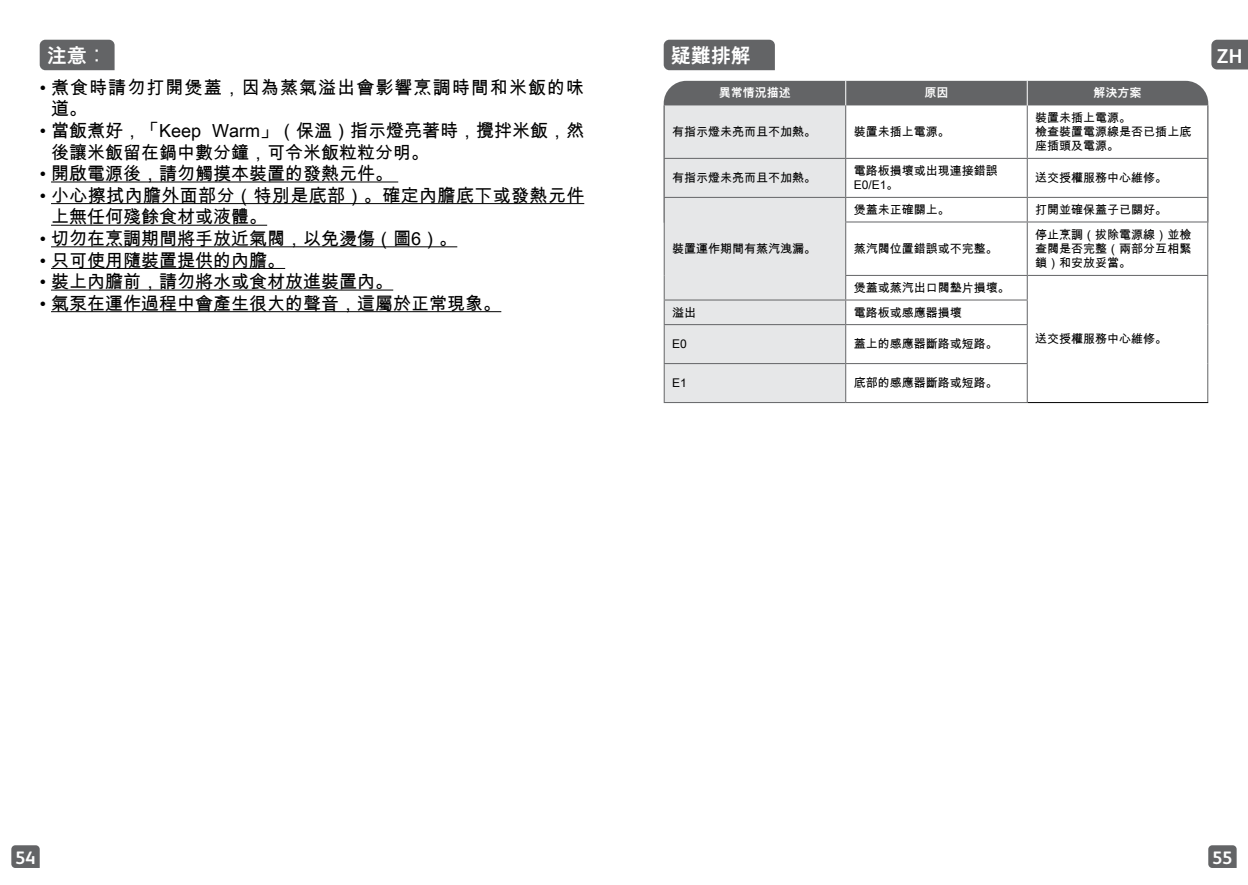
<style>
.page{position:relative;width:1248px;height:885px;background:#fff}
.page>*{position:absolute;margin:0;border:0;box-sizing:border-box;transform-origin:0 0}
.t1{font:700 20px "Arial Unicode MS";color:#fff}
.t2{font:20px "FS Albert Bold JPM";color:#fff}
.t3{font:18px/21.6px "Arial Unicode MS";color:#000}
.t4{font:18px/21.6px "Arial Unicode MS";letter-spacing:.02em;color:#000}
.t5{font:18px/21.6px "Arial Unicode MS";letter-spacing:.06em;color:#000}
.t6{font:18px "FS Albert Bold JPM";color:#fff}
.t7{font:12px/14.4px "Arial Unicode MS";color:#000}
.t8{font:700 12px "Arial Unicode MS";color:#fff}
</style>
<div class="page">
<svg style="left:1208px;top:845px;width:28px;height:22px"></svg>
<svg style="left:11px;top:845px;width:29px;height:22px"></svg>
<svg style="left:1211px;top:40px;width:36px;height:29px"></svg>
<div style="left:40px;top:40px;width:75px;height:30px;background:#636466"></div>
<hr style="left:51px;top:181px;width:347px;height:1px;background:#000">
<hr style="left:51px;top:203px;width:533px;height:1px;background:#000">
<hr style="left:51px;top:225px;width:216px;height:1px;background:#000">
<hr style="left:51px;top:246px;width:406px;height:1px;background:#000">
<hr style="left:51px;top:268px;width:234px;height:1px;background:#000">
<hr style="left:51px;top:289px;width:342px;height:1px;background:#000">
<hr style="left:51px;top:311px;width:450px;height:1px;background:#000">
<div style="left:663px;top:40px;width:111px;height:30px;background:#636466"></div>
<div style="left:663px;top:81px;width:545px;height:24px;background:#636466"></div>
<div style="left:664px;top:105px;width:181px;height:297px;background:#e6e7e8"></div>
<svg style="left:846px;top:105px;width:361px;height:297px"></svg>
<hr style="left:1026px;top:105px;width:1px;height:53px;background:#636466">
<hr style="left:1027px;top:158px;width:181px;height:1px;background:#636466">
<hr style="left:1027px;top:197px;width:181px;height:1px;background:#636466">
<svg style="left:1026px;top:198px;width:1px;height:23px"></svg>
<hr style="left:845px;top:221px;width:182px;height:1px;background:#636466">
<hr style="left:1027px;top:221px;width:181px;height:1px;background:#636466">
<hr style="left:1026px;top:222px;width:1px;height:53px;background:#636466">
<hr style="left:845px;top:275px;width:182px;height:1px;background:#636466">
<hr style="left:845px;top:299px;width:182px;height:1px;background:#636466">
<hr style="left:845px;top:324px;width:182px;height:1px;background:#636466">
<hr style="left:845px;top:363px;width:182px;height:1px;background:#636466">
<hr style="left:845px;top:402px;width:182px;height:1px;background:#636466">
<hr style="left:1207px;top:105px;width:1px;height:53px;background:#636466">
<hr style="left:1207px;top:159px;width:1px;height:38px;background:#636466">
<svg style="left:1207px;top:198px;width:1px;height:23px"></svg>
<hr style="left:1207px;top:222px;width:1px;height:53px;background:#636466">
<hr style="left:845px;top:158px;width:182px;height:1px;background:#636466">
<hr style="left:1026px;top:159px;width:1px;height:38px;background:#636466">
<hr style="left:845px;top:197px;width:182px;height:1px;background:#636466">
<svg style="left:845px;top:81px;width:1px;height:24px"></svg>
<svg style="left:1026px;top:81px;width:1px;height:24px"></svg>
<hr style="left:663px;top:105px;width:1px;height:53px;background:#636466">
<hr style="left:663px;top:159px;width:1px;height:38px;background:#636466">
<svg style="left:663px;top:198px;width:1px;height:24px"></svg>
<hr style="left:663px;top:222px;width:1px;height:53px;background:#636466">
<svg style="left:663px;top:275px;width:1px;height:49px"></svg>
<hr style="left:663px;top:325px;width:1px;height:38px;background:#636466">
<hr style="left:663px;top:364px;width:1px;height:38px;background:#636466">
<hr style="left:845px;top:105px;width:1px;height:53px;background:#636466">
<hr style="left:845px;top:159px;width:1px;height:38px;background:#636466">
<svg style="left:845px;top:198px;width:1px;height:23px"></svg>
<hr style="left:845px;top:222px;width:1px;height:53px;background:#636466">
<svg style="left:845px;top:276px;width:1px;height:48px"></svg>
<hr style="left:845px;top:325px;width:1px;height:38px;background:#636466">
<hr style="left:845px;top:364px;width:1px;height:38px;background:#636466">
<hr style="left:663px;top:158px;width:182px;height:1px;background:#636466">
<hr style="left:663px;top:197px;width:182px;height:1px;background:#636466">
<hr style="left:663px;top:299px;width:182px;height:1px;background:#636466">
<hr style="left:663px;top:324px;width:182px;height:1px;background:#636466">
<hr style="left:663px;top:363px;width:182px;height:1px;background:#636466">
<hr style="left:663px;top:402px;width:182px;height:1px;background:#636466">
<hr style="left:1027px;top:275px;width:181px;height:1px;background:#636466">
<svg style="left:1026px;top:276px;width:1px;height:48px"></svg>
<svg style="left:1207px;top:276px;width:1px;height:48px"></svg>
<hr style="left:1026px;top:325px;width:1px;height:38px;background:#636466">
<hr style="left:1207px;top:324px;width:1px;height:39px;background:#636466">
<hr style="left:1026px;top:364px;width:1px;height:38px;background:#636466">
<hr style="left:1207px;top:363px;width:1px;height:39px;background:#636466">
<hr style="left:1027px;top:402px;width:181px;height:1px;background:#000">
<h1 class="t1" style="left:47px;top:41px;width:61px">注意︰</h1>
<h1 class="t2" style="left:1216px;top:42px;width:27px">ZH</h1>
<h2 class="t5" style="left:51px;top:76px;width:534px;text-indent:-11px">• 煮食時請勿打開煲蓋，因為蒸氣溢出會影響烹調時間和米飯的味道。</h2>
<h2 class="t3" style="left:51px;top:119px;width:534px;text-indent:-11px">• 當飯煮好，「Keep Warm」（保溫）指示燈亮著時，攪拌米飯，然後讓米飯留在鍋中數分鐘，可令米飯粒粒分明。</h2>
<h2 class="t3" style="left:40px;top:163px;width:355px">• 開啟電源後，請勿觸摸本裝置的發熱元件。</h2>
<h2 class="t4" style="left:51px;top:184px;width:535px;text-indent:-11px">• 小心擦拭內膽外面部分（特別是底部）。確定內膽底下或發熱元件上無任何殘餘食材或液體。</h2>
<h2 class="t3" style="left:40px;top:227px;width:419px">• 切勿在烹調期間將手放近氣閥，以免燙傷（圖6）。</h2>
<h2 class="t3" style="left:40px;top:249px;width:247px">• 只可使用隨裝置提供的內膽。</h2>
<h2 class="t3" style="left:40px;top:271px;width:355px">• 裝上內膽前，請勿將水或食材放進裝置內。</h2>
<h2 class="t3" style="left:40px;top:292px;width:463px">• 氣泵在運作過程中會產生很大的聲音，這屬於正常現象。</h2>
<h1 class="t1" style="left:670px;top:41px;width:81px">疑難排解</h1>
<p class="t8" style="left:719px;top:84px;width:73px">異常情況描述</p>
<p class="t8" style="left:924px;top:84px;width:25px">原因</p>
<p class="t8" style="left:1093px;top:84px;width:49px">解決方案</p>
<p class="t7" style="left:672px;top:124px;width:145px">有指示燈未亮而且不加熱。</p>
<p class="t7" style="left:853px;top:124px;width:97px">裝置未插上電源。</p>
<p class="t7" style="left:1035px;top:110px;width:157px">裝置未插上電源。<br>檢查裝置電源線是否已插上底座插頭及電源。</p>
<p class="t7" style="left:672px;top:170px;width:145px">有指示燈未亮而且不加熱。</p>
<p class="t7" style="left:853px;top:163px;width:145px">電路板損壞或出現連接錯誤<br>E0/E1。</p>
<p class="t7" style="left:1035px;top:170px;width:133px">送交授權服務中心維修。</p>
<p class="t7" style="left:853px;top:202px;width:97px">煲蓋未正確關上。</p>
<p class="t7" style="left:1035px;top:202px;width:133px">打開並確保蓋子已關好。</p>
<p class="t7" style="left:853px;top:241px;width:145px">蒸汽閥位置錯誤或不完整。</p>
<p class="t7" style="left:1035px;top:227px;width:157px;text-align:justify">停止烹調（拔除電源線）並檢查閥是否完整（兩部分互相緊鎖）和安放妥當。</p>
<p class="t7" style="left:672px;top:241px;width:145px">裝置運作期間有蒸汽洩漏。</p>
<p class="t7" style="left:853px;top:280px;width:157px">煲蓋或蒸汽出口閥墊片損壞。</p>
<p class="t7" style="left:672px;top:305px;width:25px">溢出</p>
<p class="t7" style="left:853px;top:305px;width:109px">電路板或感應器損壞</p>
<p class="t7" style="left:672px;top:336px;width:16px">E0</p>
<p class="t7" style="left:853px;top:336px;width:145px">蓋上的感應器斷路或短路。</p>
<p class="t7" style="left:672px;top:375px;width:16px">E1</p>
<p class="t7" style="left:853px;top:375px;width:145px">底部的感應器斷路或短路。</p>
<p class="t7" style="left:1035px;top:331px;width:133px">送交授權服務中心維修。</p>
<h2 class="t6" style="left:15px;top:845px;width:22px">54</h2>
<h2 class="t6" style="left:1211px;top:845px;width:22px">55</h2>
</div>
